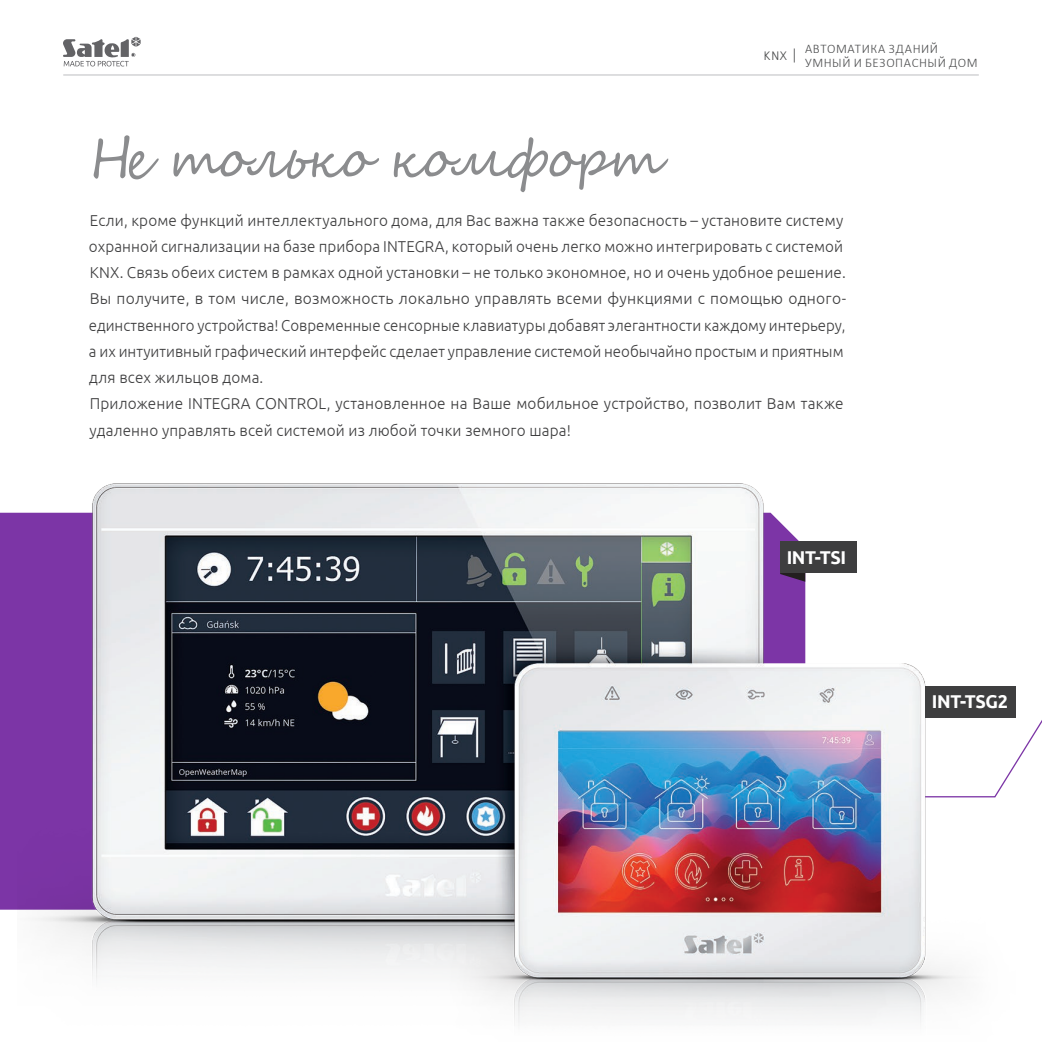
<style>
.page{position:relative;width:1042px;height:1042px;background:#fff}
.page>*{position:absolute;margin:0;border:0;box-sizing:border-box;transform-origin:0 0}
.t1{font:52.5px "Segoe Script";letter-spacing:-.025em;color:#8b8c8e}
.t2{font:700 18.55px "Ubuntu";letter-spacing:-.02em;color:#fff}
.t3{font:300 15.75px/26.2px "Ubuntu";letter-spacing:.01em;color:#3e3e3f}
.t4{font:300 14px "Vision";color:#4b4c4d}
.t5{font:300 13.12px/14px "Calibri";letter-spacing:.045em;color:#4b4c4d}
</style>
<div class="page">
<div style="left:0;top:513px;width:17px;height:396px;background:#7c35a6"></div>
<img style="left:17px;top:483px;width:1025px;height:540px">
<div style="left:925px;top:686px;width:91px;height:31px;background:#3e3e3f"></div>
<svg style="left:780px;top:573px;width:25px;height:9px"></svg>
<div style="left:780px;top:541px;width:77px;height:32px;background:#3e3e3f"></div>
<hr style="left:63px;top:75px;width:916px;height:1px;background:#bcbdc0">
<svg style="left:63px;top:37px;width:78px;height:29px"></svg>
<h1 class="t1" style="left:90px;top:116px;width:572px">Не только комфорт</h1>
<p class="t4" style="left:764px;top:47px;width:33px">KNX |</p>
<p class="t5" style="left:805px;top:41px;width:174px">АВТОМАТИКА ЗДАНИЙ<br>УМНЫЙ И БЕЗОПАСНЫЙ ДОМ</p>
<p class="t3" style="left:89px;top:206px;width:759px">Если, кроме функций интеллектуального дома, для Вас важна также безопасность – установите систему охранной сигнализации на базе прибора INTEGRA, который очень легко можно интегрировать с системой KNX. Связь обеих систем в рамках одной установки – не только экономное, но и очень удобное решение.<br>Вы получите, в том числе, возможность локально управлять всеми функциями с помощью одного&shy;единственного устройства! Современные сенсорные клавиатуры добавят элегантности каждому интерьеру, а их интуитивный графический интерфейс сделает управление системой необычайно простым и приятным для всех жильцов дома.<br>Приложение INTEGRA CONTROL, установленное на Ваше мобильное устройство, позволит Вам также удаленно управлять всей системой из любой точки земного шара!</p>
<p class="t2" style="left:786px;top:546px;width:61px">INT-TSI</p>
<p class="t2" style="left:932px;top:690px;width:78px">INT-TSG2</p>
</div>
